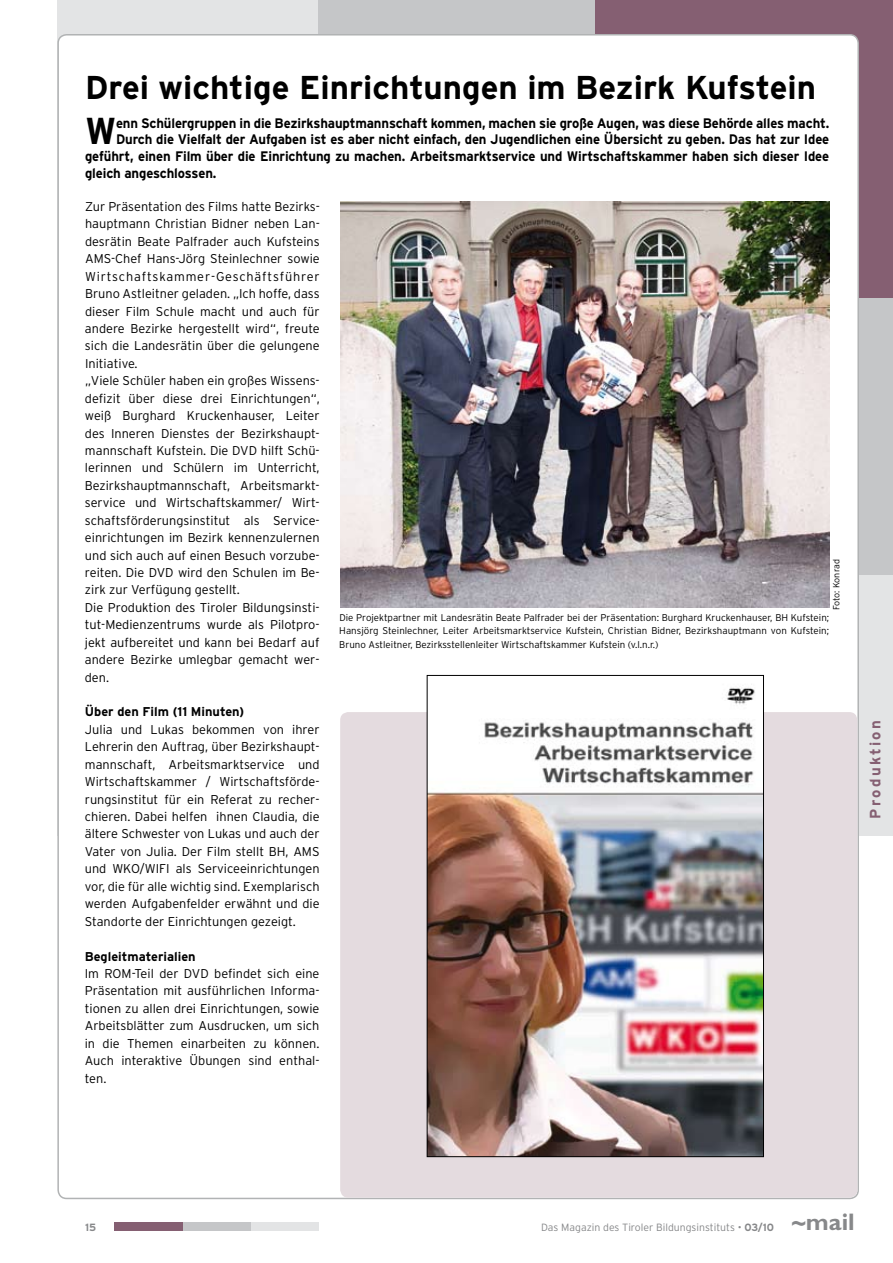
<style>
.page{position:relative;width:893px;height:1263px;background:#fff}
.page>*{position:absolute;margin:0;border:0;box-sizing:border-box;transform-origin:0 0}
.t1{font:700 37.5px "Interstate";color:#000;scale:.95 1}
.t2{font:700 33px "Interstate";color:#000}
.t3{font:700 24px "Gill Sans Std";color:#87888a}
.t4{font:700 15px "Interstate";letter-spacing:.15em;color:#855f72}
.t5{font:700 13.8px "Interstate";letter-spacing:-.01em;color:#000;scale:.95 1}
.t6{font:300 12.75px/17.4px "Interstate";color:#000;text-align:justify}
.t7{font:700 12.75px "Interstate";color:#000}
.t8{font:300 10.5px "Interstate";color:#87888a}
.t9{font:700 10.5px "Interstate";color:#87888a}
.t10{font:300 9.75px/13.5px "Interstate";color:#000;text-align:justify}
.t11{font:300 9px "Interstate";letter-spacing:-.015em;color:#000}
.s1{font-weight:700}
</style>
<div class="page">
<div style="left:57px;top:0;width:836px;height:836px;background:#e3e4e5"></div>
<div style="left:319px;top:0;width:574px;height:574px;background:#c5c6c8"></div>
<div style="left:595px;top:0;width:298px;height:298px;background:#855f72"></div>
<div style="left:58px;top:35px;width:800px;height:1163px;background:#fff;border-radius:9px"></div>
<div style="left:115px;top:1222px;width:204px;height:9px;background:#e3e4e5"></div>
<div style="left:115px;top:1222px;width:136px;height:9px;background:#c5c6c8"></div>
<div style="left:115px;top:1222px;width:68px;height:9px;background:#855f72"></div>
<div style="left:340px;top:712px;width:517px;height:486px;background:#e4dbdf;border-radius:8px"></div>
<img style="left:429px;top:687px;width:333px;height:468px">
<div style="left:427px;top:675px;width:337px;height:482px;border:1px solid #000"></div>
<img style="left:340px;top:202px;width:489px;height:406px">
<h2 class="t2" style="left:85px;top:69px;width:732px">Drei wichtige Einrichtungen im Bezirk Kufstein</h2>
<h1 class="t1" style="left:85px;top:110px;width:34px">W</h1>
<p class="t5" style="left:116px;top:115px;width:752px">enn Schülergruppen in die Bezirkshauptmannschaft kommen, machen sie große Augen, was diese Behörde alles macht.</p>
<p class="t5" style="left:116px;top:132px;width:752px">Durch die Vielfalt der Aufgaben ist es aber nicht einfach, den Jugendlichen eine Übersicht zu geben. Das hat zur Idee</p>
<p class="t5" style="left:85px;top:148px;width:785px">geführt, einen Film über die Einrichtung zu machen. Arbeitsmarktservice und Wirtschaftskammer haben sich dieser Idee</p>
<p class="t5" style="left:85px;top:165px;width:140px">gleich angeschlossen.</p>
<p class="t6" style="left:85px;top:198px;width:236px;text-align:left">Zur Präsentation des Films hatte Bezirks&shy;hauptmann Christian Bidner neben Lan&shy;desrätin Beate Palfrader auch Kufsteins AMS-Chef Hans-Jörg Steinlechner sowie Wirtschaftskammer-Geschäftsführer Bruno Astleitner geladen. „Ich hoffe, dass dieser Film Schule macht und auch für andere Bezirke hergestellt wird“, freute sich die Landesrätin über die gelungene Initiative.<br>„Viele Schüler haben ein großes Wissens&shy;defizit über diese drei Einrichtungen“, weiß Burghard Kruckenhauser, Leiter des Inneren Dienstes der Bezirkshaupt&shy;mannschaft Kufstein. Die DVD hilft Schü&shy;lerinnen und Schülern im Unterricht, Bezirkshauptmannschaft, Arbeitsmarkt&shy;service und Wirtschaftskammer/ Wirt&shy;schaftsförderungsinstitut als Service&shy;einrichtungen im Bezirk kennenzulernen und sich auch auf einen Besuch vorzube&shy;reiten. Die DVD wird den Schulen im Be&shy;zirk zur Verfügung gestellt.<br>Die Produktion des Tiroler Bildungsinsti&shy;tut-Medienzentrums wurde als Pilotpro&shy;jekt aufbereitet und kann bei Bedarf auf andere Bezirke umlegbar gemacht wer&shy;den.</p>
<p class="t7" style="left:85px;top:705px;width:161px">Über den Film (11 Minuten)</p>
<p class="t6" style="left:85px;top:720px;width:236px">Julia und Lukas bekommen von ihrer Lehrerin den Auftrag, über Bezirkshaupt&shy;mannschaft, Arbeitsmarktservice und Wirtschaftskammer / Wirtschaftsförde&shy;rungsinstitut für ein Referat zu recher&shy;chieren. Dabei helfen ihnen Claudia, die ältere Schwester von Lukas und auch der Vater von Julia. Der Film stellt BH, AMS und WKO/WIFI als Serviceeinrichtungen vor, die für alle wichtig sind. Exemplarisch werden Aufgabenfelder erwähnt und die Standorte der Einrichtungen gezeigt.</p>
<p class="t7" style="left:85px;top:949px;width:112px">Begleitmaterialien</p>
<p class="t6" style="left:85px;top:965px;width:236px">Im ROM-Teil der DVD befindet sich eine Präsentation mit ausführlichen Informa&shy;tionen zu allen drei Einrichtungen, sowie Arbeitsblätter zum Ausdrucken, um sich in die Themen einarbeiten zu können.<br>Auch interaktive Übungen sind enthal&shy;ten.</p>
<p class="t11" style="left:831px;top:610px;width:52px;rotate:-90deg">Foto: Konrad</p>
<p class="t10" style="left:339px;top:610px;width:491px">Die Projektpartner mit Landesrätin Beate Palfrader bei der Präsentation: Burghard Kruckenhauser, BH Kufstein; Hansjörg Steinlechner, Leiter Arbeitsmarktservice Kufstein, Christian Bidner, Bezirkshauptmann von Kufstein; Bruno Astleitner, Bezirksstellenleiter Wirtschaftskammer Kufstein (v.l.n.r.)</p>
<p class="t4" style="left:867px;top:819px;width:100px;rotate:-90deg">Produktion</p>
<p class="t9" style="left:85px;top:1221px;width:13px">15</p>
<p class="t8" style="left:541px;top:1221px;width:234px">Das Magazin des Tiroler Bildungsinstituts • <span class="s1">03/10</span></p>
<h3 class="t3" style="left:792px;top:1208px;width:64px">~mail</h3>
</div>
